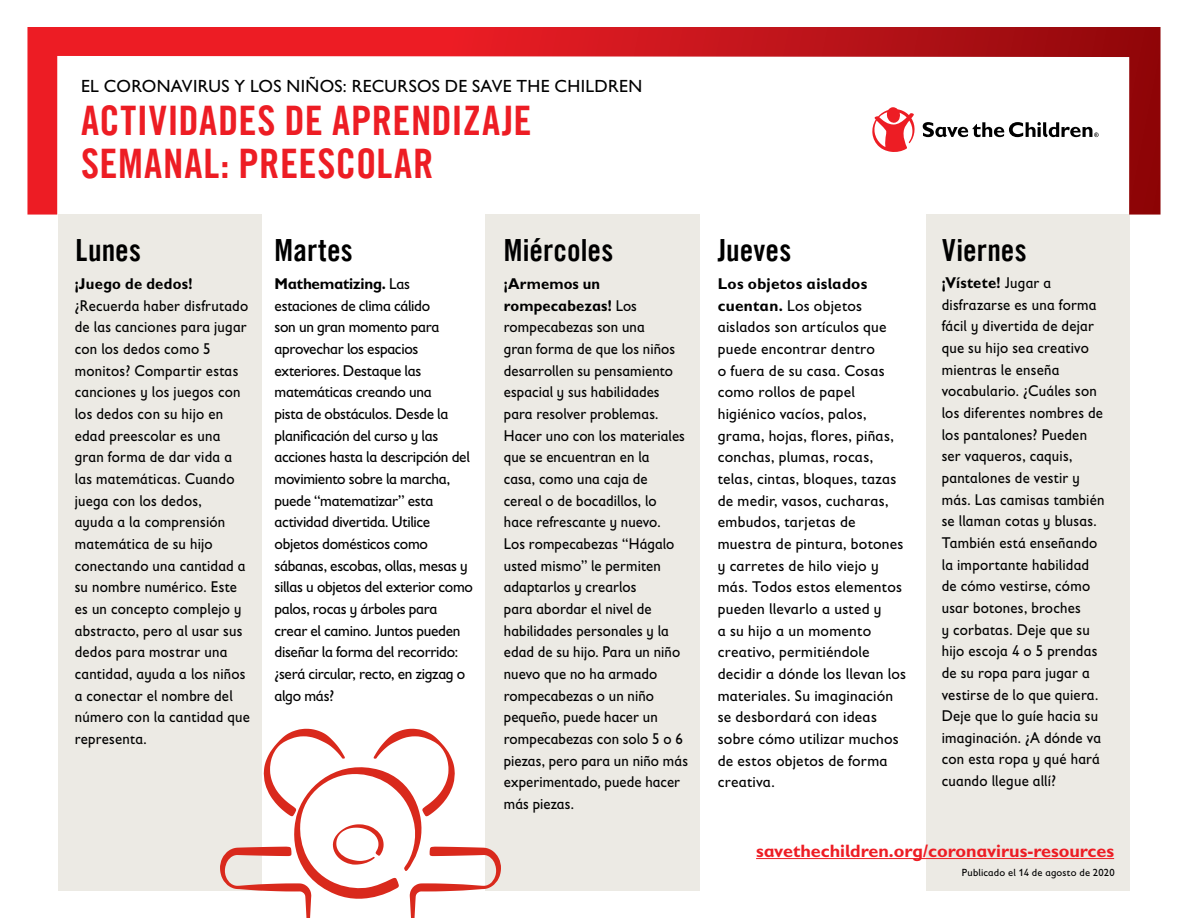
<style>
.page{position:relative;width:1188px;height:918px;background:#fff}
.page>*{position:absolute;margin:0;border:0;box-sizing:border-box;transform-origin:0 0}
.t1{font:40.8px/43.3px "Trade Gothic LT Com Bd Cn 20";letter-spacing:.01em;color:#ed1d24}
.t2{font:30.6px "Trade Gothic LT Com Bd Cn 20";letter-spacing:.005em;color:#000}
.t3{font:700 18px "Gill Sans Infant Std";color:#ed1d24}
.t4{font:17.7px "Gill Sans Infant Std";letter-spacing:.02em;color:#000}
.t5{font:15.75px/21.6px "Gill Sans Infant Std";letter-spacing:.01em;color:#000;scale:.94 1}
.t6{font:15.75px/21.6px "Gill Sans Infant Std";letter-spacing:.01em;color:#000}
.t7{font:15.75px/21.6px "Gill Sans Infant Std";letter-spacing:-.02em;color:#000}
.t8{font:700 15.75px "Gill Sans Infant Std";letter-spacing:.02em;color:#000;scale:.94 1}
.t9{font:10.5px "Gill Sans Infant Std";letter-spacing:.02em;color:#000}
.s1{font-weight:700}
</style>
<div class="page">
<div style="left:58px;top:215px;width:203px;height:676px;background:#eceae4"></div>
<div style="left:486px;top:215px;width:214px;height:676px;background:#eceae4"></div>
<div style="left:927px;top:215px;width:203px;height:676px;background:#eceae4"></div>
<svg style="left:27px;top:27px;width:1134px;height:188px"></svg>
<svg style="left:872px;top:107px;width:44px;height:46px"></svg>
<svg style="left:923px;top:122px;width:176px;height:15px"></svg>
<hr style="left:756px;top:858px;width:358px;height:1px;background:#ed1d24">
<svg style="left:220px;top:729px;width:281px;height:189px"></svg>
<p class="t4" style="left:81px;top:75px;width:563px">EL CORONAVIRUS Y LOS NIÑOS: RECURSOS DE SAVE THE CHILDREN</p>
<h1 class="t1" style="left:81px;top:98px;width:452px">ACTIVIDADES DE APRENDIZAJE<br>SEMANAL: PREESCOLAR</h1>
<h2 class="t2" style="left:76px;top:231px;width:67px">Lunes</h2>
<h2 class="t2" style="left:275px;top:231px;width:80px">Martes</h2>
<h2 class="t2" style="left:504px;top:231px;width:111px">Miércoles</h2>
<h2 class="t2" style="left:718px;top:231px;width:75px">Jueves</h2>
<h2 class="t2" style="left:942px;top:231px;width:86px">Viernes</h2>
<p class="t8" style="left:75px;top:275px;width:127px">¡Juego de dedos!</p>
<p class="t5" style="left:75px;top:295px;width:188px">¿Recuerda haber disfrutado de las canciones para jugar con los dedos como 5 monitos? Compartir estas canciones y los juegos con los dedos con su hijo en edad preescolar es una gran forma de dar vida a las matemáticas. Cuando juega con los dedos,<br>ayuda a la comprensión matemática de su hijo conectando una cantidad a su nombre numérico. Este es un concepto complejo y abstracto, pero al usar sus dedos para mostrar una cantidad, ayuda a los niños a conectar el nombre del número con la cantidad que representa.</p>
<p class="t7" style="left:275px;top:273px;width:200px"><span class="s1">Mathematizing.</span> Las estaciones de clima cálido<br>son un gran momento para aprovechar los espacios exteriores. Destaque las matemáticas creando una<br>pista de obstáculos. Desde la planificación del curso y las acciones hasta la descripción del movimiento sobre la marcha, puede “matematizar” esta actividad divertida. Utilice objetos domésticos como sábanas, escobas, ollas, mesas y sillas u objetos del exterior como palos, rocas y árboles para crear el camino. Juntos pueden diseñar la forma del recorrido: ¿será circular, recto, en zigzag o algo más?</p>
<p class="t5" style="left:504px;top:273px;width:198px"><span class="s1">¡Armemos un rompecabezas!</span> Los rompecabezas son una<br>gran forma de que los niños desarrollen su pensamiento espacial y sus habilidades para resolver problemas.<br>Hacer uno con los materiales que se encuentran en la<br>casa, como una caja de cereal o de bocadillos, lo hace refrescante y nuevo.<br>Los rompecabezas “Hágalo usted mismo” le permiten adaptarlos y crearlos<br>para abordar el nivel de habilidades personales y la edad de su hijo. Para un niño nuevo que no ha armado rompecabezas o un niño pequeño, puede hacer un rompecabezas con solo 5 o 6 piezas, pero para un niño más experimentado, puede hacer más piezas.</p>
<p class="t6" style="left:718px;top:273px;width:190px"><span class="s1">Los objetos aislados cuentan.</span> Los objetos aislados son artículos que puede encontrar dentro<br>o fuera de su casa. Cosas como rollos de papel higiénico vacíos, palos, grama, hojas, flores, piñas, conchas, plumas, rocas, telas, cintas, bloques, tazas de medir, vasos, cucharas, embudos, tarjetas de muestra de pintura, botones y carretes de hilo viejo y más. Todos estos elementos pueden llevarlo a usted y<br>a su hijo a un momento creativo, permitiéndole decidir a dónde los llevan los materiales. Su imaginación se desbordará con ideas sobre cómo utilizar muchos de estos objetos de forma creativa.</p>
<p class="t5" style="left:942px;top:272px;width:175px"><span class="s1">¡Vístete!</span> Jugar a disfrazarse es una forma fácil y divertida de dejar que su hijo sea creativo mientras le enseña vocabulario. ¿Cuáles son los diferentes nombres de los pantalones? Pueden ser vaqueros, caquis, pantalones de vestir y más. Las camisas también se llaman cotas y blusas.<br>También está enseñando la importante habilidad de cómo vestirse, cómo usar botones, broches<br>y corbatas. Deje que su hijo escoja 4 o 5 prendas de su ropa para jugar a vestirse de lo que quiera.<br>Deje que lo guíe hacia su imaginación. ¿A dónde va con esta ropa y qué hará cuando llegue allí?</p>
<p class="t3" style="left:756px;top:840px;width:360px">savethechildren.org/coronavirus-resources</p>
<p class="t9" style="left:962px;top:867px;width:154px">Publicado el 14 de agosto de 2020</p>
</div>
